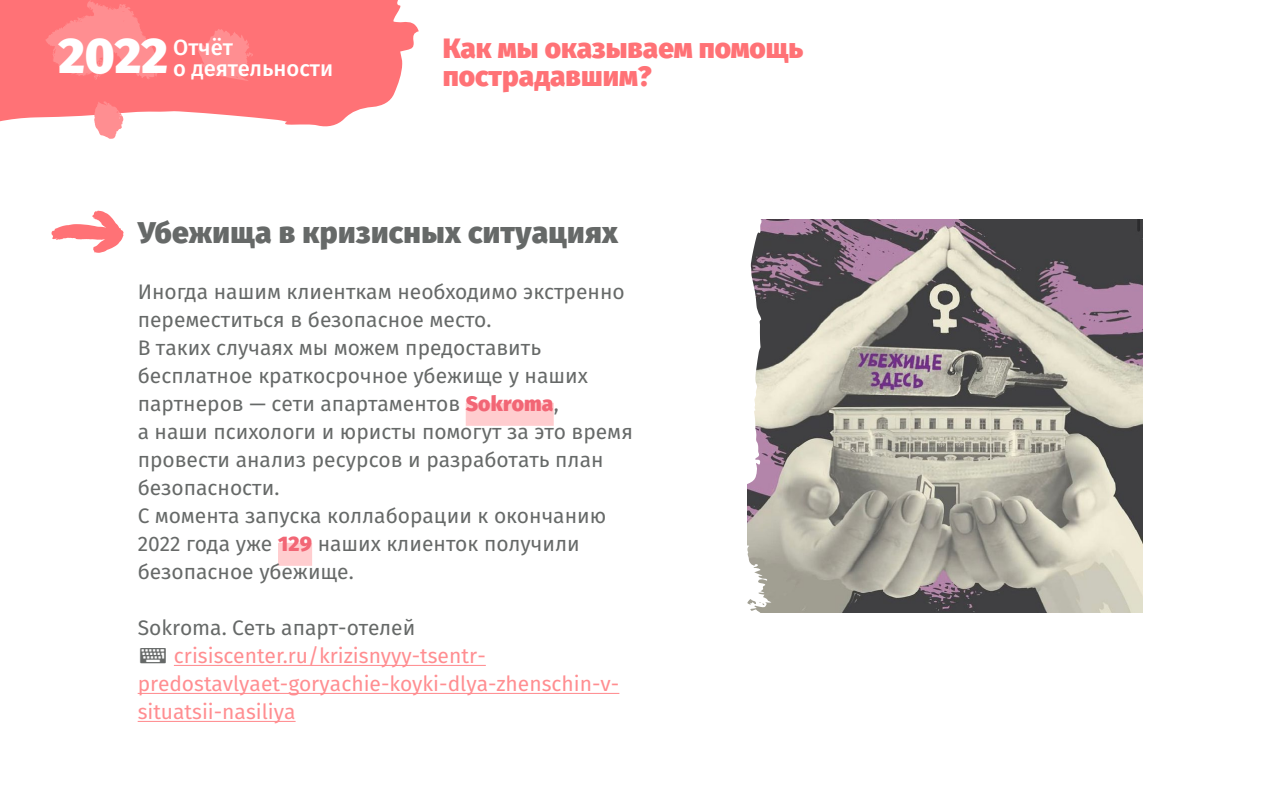
<style>
.page{position:relative;width:1280px;height:800px;background:#fff}
.page>*{position:absolute;margin:0;border:0;box-sizing:border-box;transform-origin:0 0}
.t1{font:800 50px "Fira Sans";color:#fff}
.t2{font:800 30px "Fira Sans";letter-spacing:.01em;color:#666968}
.t3{font:800 28px/28px "Fira Sans";color:#ff7276}
.t4{font:500 22px/21px "Fira Sans";color:#fff}
.t5{font:21px/28px "Fira Sans";color:#666968}
.t6{font:21px/28px "Fira Sans";color:#ff8e91}
.s1{font-weight:800;color:#f26675}
.s2{color:#666968}
</style>
<div class="page">
<svg style="left:0;top:0;width:419px;height:127px;fill:#ff7276"></svg>
<svg style="left:198px;top:29px;width:55px;height:52px;background:#ff8387"></svg>
<svg style="left:94px;top:101px;width:29px;height:38px"></svg>
<svg style="left:45px;top:0;width:114px;height:80px;background:#ff8285"></svg>
<img style="left:771px;top:220px;width:371px;height:393px">
<svg style="left:747px;top:219px;width:24px;height:394px"></svg>
<div style="left:466px;top:403px;width:88px;height:23px;background:#ffcdcf"></div>
<div style="left:278px;top:543px;width:34px;height:23px;background:#ffcdcf"></div>
<hr style="left:174px;top:665px;width:312px;height:1px;background:#ff8e91">
<hr style="left:138px;top:693px;width:481px;height:1px;background:#ff8e91">
<hr style="left:138px;top:721px;width:158px;height:1px;background:#ff8e91">
<svg style="left:51px;top:211px;width:73px;height:42px"></svg>
<h1 class="t1" style="left:58px;top:21px;width:111px">2022</h1>
<p class="t4" style="left:173px;top:37px;width:161px">Отчёт<br>о деятельности</p>
<h3 class="t3" style="left:443px;top:35px;width:362px">Как мы оказываем помощь пострадавшим?</h3>
<h2 class="t2" style="left:138px;top:212px;width:482px">Убежища в кризисных ситуациях</h2>
<p class="t5" style="left:138px;top:278px;width:497px">Иногда нашим клиенткам необходимо экстренно переместиться в безопасное место.<br>В таких случаях мы можем предоставить бесплатное краткосрочное убежище у наших партнеров — сети апартаментов <span class="s1">Sokroma</span>,<br>а наши психологи и юристы помогут за это время провести анализ ресурсов и разработать план безопасности.<br>С момента запуска коллаборации к окончанию 2022 года уже <span class="s1">129</span> наших клиенток получили безопасное убежище.</p>
<p class="t6" style="left:138px;top:614px;width:483px"><span class="s2">Sokroma. Сеть апарт-отелей<br>⌨</span> crisiscenter.ru/krizisnyyy-tsentr&shy;predostavlyaet-goryachie-koyki-dlya-zhenschin-v&shy;situatsii-nasiliya</p>
</div>
